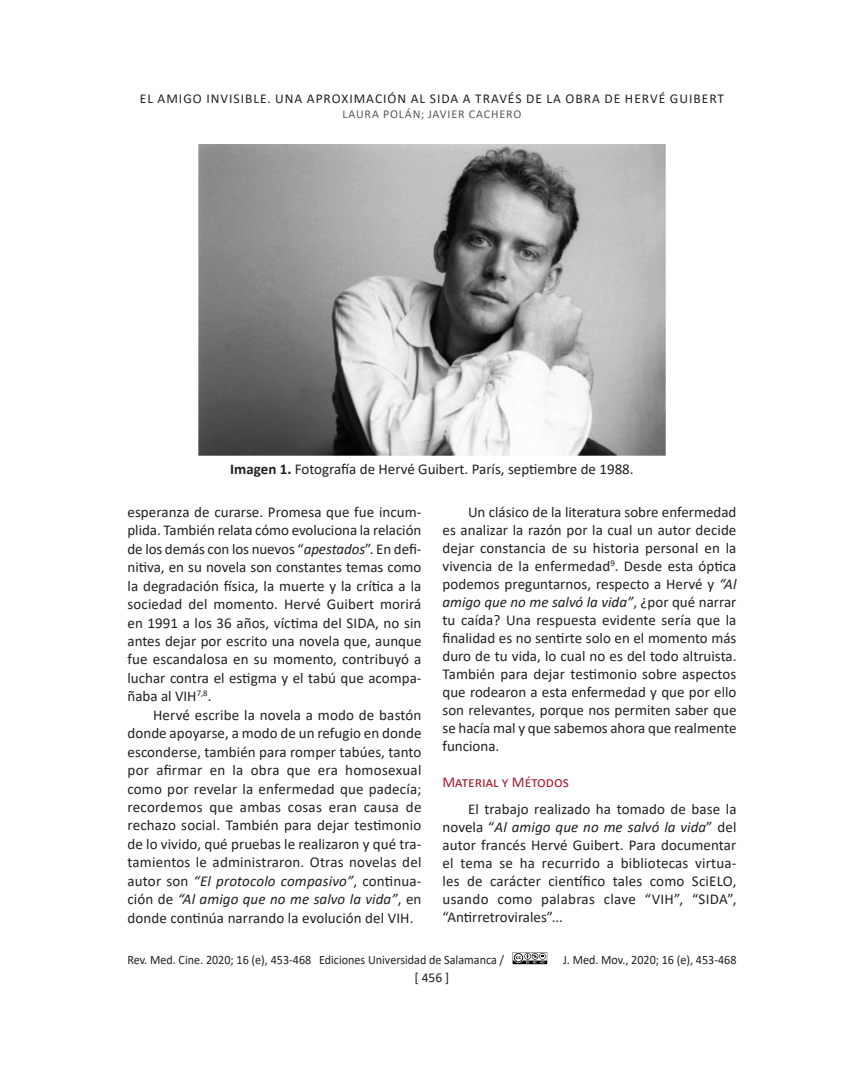
<style>
.page{position:relative;width:864px;height:1080px;background:#fff}
.page>*{position:absolute;margin:0;border:0;box-sizing:border-box;transform-origin:0 0}
.body{font:15px/18.5px "Calibri";letter-spacing:.005em;color:#231f20;text-align:justify}
.FigureCaption{font:15px "Calibri";color:#231f20}
.ahead{font:15px "Calibri";color:#a31f35}
.t1{font:13.5px "Calibri";letter-spacing:.075em;color:#231f20}
.t2{font:12.75px "Calibri";color:#231f20;scale:.95 1}
.t3{font:12px "Calibri";letter-spacing:.075em;color:#57585a}
.s1{font-weight:700}
.s2{font-style:italic}
</style>
<div class="page">
<svg style="left:513px;top:952px;width:34px;height:12px"></svg>
<img style="left:198px;top:145px;width:468px;height:311px">
<p class="t1" style="left:140px;top:89px;width:586px">EL AMIGO INVISIBLE. UNA APROXIMACIÓN AL SIDA A TRAVÉS DE LA OBRA DE HERVÉ GUIBERT</p>
<p class="t3" style="left:342px;top:105px;width:180px">LAURA POLÁN; JAVIER CACHERO</p>
<p class="FigureCaption" style="left:230px;top:458px;width:405px"><span class="s1">Imagen 1.</span> Fotografía de Hervé Guibert. París, septiembre de 1988.</p>
<p class="body" style="left:128px;top:502px;width:296px">esperanza de curarse. Promesa que fue incum&shy;plida. También relata cómo evoluciona la relación de los demás con los nuevos “<span class="s2">apestados</span>”. En defi&shy;nitiva, en su novela son constantes temas como la degradación física, la muerte y la crítica a la sociedad del momento. Hervé Guibert morirá en 1991 a los 36 años, víctima del SIDA, no sin antes dejar por escrito una novela que, aunque fue escandalosa en su momento, contribuyó a luchar contra el estigma y el tabú que acompa&shy;ñaba al VIH<sup>7,8</sup>.</p>
<p class="body" style="left:128px;top:705px;width:296px;text-indent:26px">Hervé escribe la novela a modo de bastón donde apoyarse, a modo de un refugio en donde esconderse, también para romper tabúes, tanto por afirmar en la obra que era homosexual como por revelar la enfermedad que padecía; recordemos que ambas cosas eran causa de rechazo social. También para dejar testimonio de lo vivido, qué pruebas le realizaron y qué tra&shy;tamientos le administraron. Otras novelas del autor son <span class="s2">“El protocolo compasivo”</span>, continua&shy;ción de <span class="s2">“Al amigo que no me salvo la vida”</span>, en donde continúa narrando la evolución del VIH.</p>
<p class="body" style="left:442px;top:503px;width:296px;line-height:18px;text-indent:26px">Un clásico de la literatura sobre enfermedad es analizar la razón por la cual un autor decide dejar constancia de su historia personal en la vivencia de la enfermedad<sup>9</sup>. Desde esta óptica podemos preguntarnos, respecto a Hervé y <span class="s2">“Al amigo que no me salvó la vida”</span>, ¿por qué narrar tu caída? Una respuesta evidente sería que la finalidad es no sentirte solo en el momento más duro de tu vida, lo cual no es del todo altruista.<br>También para dejar testimonio sobre aspectos que rodearon a esta enfermedad y que por ello son relevantes, porque nos permiten saber que se hacía mal y que sabemos ahora que realmente funciona.</p>
<p class="ahead" style="left:442px;top:771px;width:128px">Material y Métodos</p>
<p class="body" style="left:442px;top:799px;width:296px;line-height:18px;text-indent:26px">El trabajo realizado ha tomado de base la novela “<span class="s2">Al amigo que no me salvó la vida</span>” del autor francés Hervé Guibert. Para documentar el tema se ha recurrido a bibliotecas virtua&shy;les de carácter científico tales como SciELO, usando como palabras clave “VIH”, “SIDA”, “Antirretrovirales”...</p>
<p class="t2" style="left:128px;top:951px;width:398px">Rev. Med. Cine. 2020; 16 (e), 453-468 Ediciones Universidad de Salamanca /</p>
<p class="t2" style="left:563px;top:951px;width:184px">J. Med. Mov., 2020; 16 (e), 453-468</p>
<p class="t1" style="left:415px;top:968px;width:36px">[ 456 ]</p>
</div>
